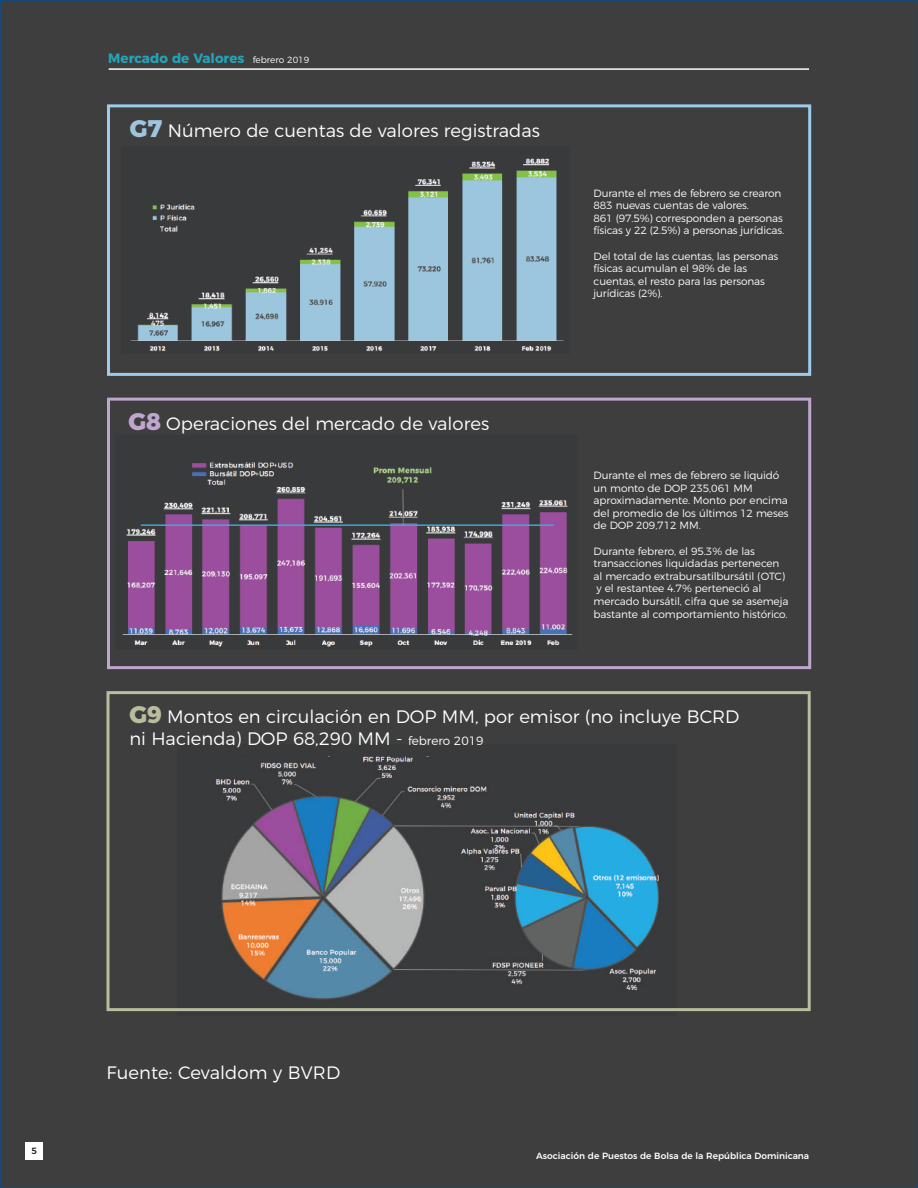
<style>
.page{position:relative;width:918px;height:1188px;background:#3e3e3f}
.page>*{position:absolute;margin:0;border:0;box-sizing:border-box;transform-origin:0 0}
.t1{font:300 18px/21.6px "Montserrat";color:#fff}
.t2{font:700 13.5px "Montserrat";color:#20a5b8}
.t3{font:300 10.5px/12.6px "Montserrat";letter-spacing:-.01em;color:#fff}
.t4{font:500 9px "Montserrat";color:#fff}
.t5{font:500 9px "Montserrat";color:#231f20}
.s1{font-weight:300;font-size:9px;color:#fff}
.s2{font-weight:800;font-size:24px;color:#9dc5dd}
.s3{font-weight:800;font-size:24px;color:#bfa6ce}
.s4{font-weight:800;font-size:24px;color:#b9bc9d}
.s5{font-size:12px}
</style>
<div class="page">
<img style="left:177px;top:756px;width:499px;height:256px">
<div style="left:195px;top:744px;width:464px;height:12px;background:#393a3b"></div>
<div style="left:208px;top:758px;width:49px;height:12px;background:#393a3b"></div>
<img style="left:122px;top:462px;width:451px;height:185px">
<div style="left:134px;top:435px;width:206px;height:22px;background:#393a3b"></div>
<img style="left:130px;top:158px;width:434px;height:193px">
<div style="left:131px;top:146px;width:231px;height:34px;background:#393a3b"></div>
<div style="left:26px;top:1143px;width:17px;height:17px;background:#fff"></div>
<hr style="left:109px;top:68px;width:700px;height:2px;background:#fff">
<div style="left:106px;top:691px;width:705px;height:320px;border:3px solid #b9bc9d"></div>
<div style="left:107px;top:104px;width:704px;height:272px;border:3px solid #9dccea"></div>
<div style="left:107px;top:398px;width:704px;height:271px;border:3px solid #bfa6ce"></div>
<p class="t2" style="left:108px;top:47px;width:203px">Mercado de Valores <span class="s1">febrero 2019</span></p>
<h1 class="t1" style="left:130px;top:118px;width:412px"><span class="s2">G7</span> Número de cuentas de valores registradas</h1>
<h1 class="t1" style="left:128px;top:411px;width:362px"><span class="s3">G8</span> Operaciones del mercado de valores</h1>
<p class="t3" style="left:594px;top:186px;width:192px">Durante el mes de febrero se crearon 883 nuevas cuentas de valores.<br>861 (97.5%) corresponden a personas físicas y 22 (2.5%) a personas jurídicas.</p>
<p class="t3" style="left:594px;top:249px;width:186px">Del total de las cuentas, las personas físicas acumulan el 98% de las cuentas, el resto para las personas jurídicas (2%).</p>
<p class="t3" style="left:594px;top:468px;width:196px">Durante el mes de febrero se liquidó un monto de DOP 235,061 MM aproximadamente. Monto por encima del promedio de los últimos 12 meses de DOP 209,712 MM.</p>
<p class="t3" style="left:594px;top:544px;width:196px">Durante febrero, el 95.3% de las transacciones liquidadas pertenecen al mercado extrabursatilbursátil (OTC) y el restantee 4.7% perteneció al mercado bursátil, cifra que se asemeja bastante al comportamiento histórico.</p>
<h1 class="t1" style="left:129px;top:705px;width:612px"><span class="s4">G9</span> Montos en circulación en DOP MM, por emisor (no incluye BCRD ni Hacienda) DOP 68,290 MM - <span class="s5">febrero 2019</span></h1>
<p class="t5" style="left:32px;top:1143px;width:7px">5</p>
<h1 class="t1" style="left:107px;top:1061px;width:235px">Fuente: Cevaldom y BVRD</h1>
<p class="t4" style="left:536px;top:1149px;width:275px">Asociación de Puestos de Bolsa de la República Dominicana</p>
</div>
